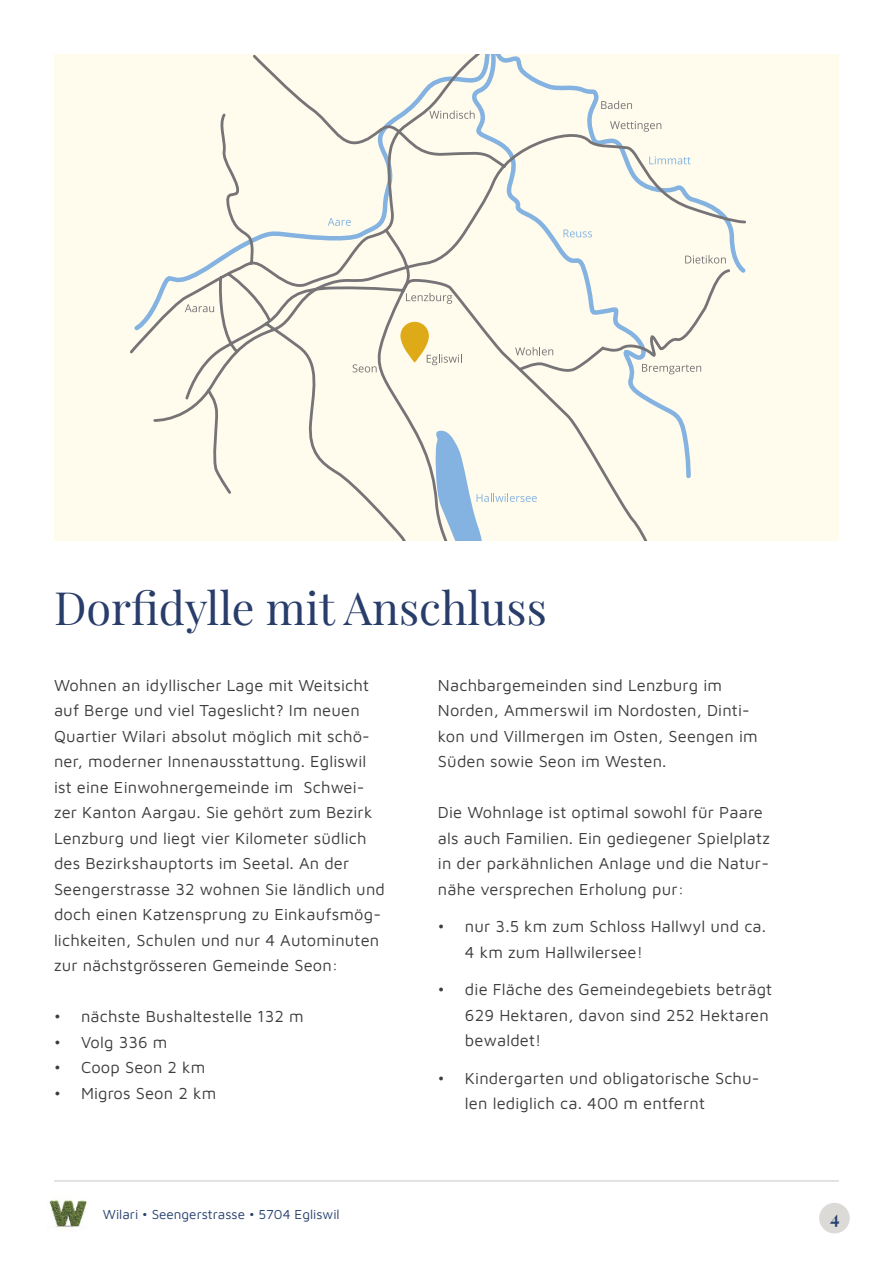
<style>
.page{position:relative;width:893px;height:1263px;background:#fff}
.page>*{position:absolute;margin:0;border:0;box-sizing:border-box;transform-origin:0 0}
.t1{font:45px "Playfair Display";color:#293d6a}
.t2{font:700 18px "Playfair Display";color:#26406e}
.t3{font:16.5px/25.5px "Maven Pro";letter-spacing:.01em;color:#3d3d3d}
.t4{font:13.5px "Maven Pro";color:#26406e}
</style>
<div class="page">
<div style="left:819px;top:1203px;width:31px;height:30px;background:#dbdad7;border-radius:50%"></div>
<img style="left:49px;top:1200px;width:38px;height:30px">
<hr style="left:54px;top:1180px;width:785px;height:2px;background:#dbdad7">
<div style="left:54px;top:54px;width:785px;height:486px;background:#fffced"></div>
<svg style="left:130px;top:54px;width:616px;height:486px"></svg>
<svg style="left:642px;top:364px;width:59px;height:10px"></svg>
<svg style="left:400px;top:322px;width:62px;height:43px"></svg>
<svg style="left:185px;top:304px;width:29px;height:8px"></svg>
<svg style="left:353px;top:364px;width:24px;height:8px"></svg>
<svg style="left:406px;top:293px;width:46px;height:11px"></svg>
<svg style="left:515px;top:347px;width:38px;height:8px"></svg>
<svg style="left:685px;top:255px;width:41px;height:9px"></svg>
<svg style="left:429px;top:110px;width:46px;height:9px"></svg>
<svg style="left:601px;top:101px;width:31px;height:8px"></svg>
<svg style="left:610px;top:121px;width:51px;height:11px"></svg>
<svg style="left:328px;top:218px;width:23px;height:8px"></svg>
<svg style="left:563px;top:229px;width:29px;height:8px"></svg>
<svg style="left:649px;top:156px;width:42px;height:8px"></svg>
<svg style="left:434px;top:431px;width:103px;height:109px"></svg>
<h1 class="t1" style="left:54px;top:573px;width:494px">Dorfidylle mit Anschluss</h1>
<p class="t3" style="left:54px;top:671px;width:332px">Wohnen an idyllischer Lage mit Weitsicht auf Berge und viel Tageslicht? Im neuen Quartier Wilari absolut möglich mit schö&shy;ner, moderner Innenausstattung. Egliswil ist eine Einwohnergemeinde im Schwei&shy;zer Kanton Aargau. Sie gehört zum Bezirk Lenzburg und liegt vier Kilometer südlich des Bezirkshauptorts im Seetal. An der Seengerstrasse 32 wohnen Sie ländlich und doch einen Katzensprung zu Einkaufsmög&shy;lichkeiten, Schulen und nur 4 Autominuten zur nächstgrösseren Gemeinde Seon:</p>
<p class="t3" style="left:54px;top:1003px;width:251px">• nächste Bushaltestelle 132 m</p>
<p class="t3" style="left:54px;top:1028px;width:115px">• Volg 336 m</p>
<p class="t3" style="left:54px;top:1054px;width:153px">• Coop Seon 2 km</p>
<p class="t3" style="left:54px;top:1079px;width:164px">• Migros Seon 2 km</p>
<p class="t3" style="left:438px;top:671px;width:321px">Nachbargemeinden sind Lenzburg im Norden, Ammerswil im Nordosten, Dinti&shy;kon und Villmergen im Osten, Seengen im Süden sowie Seon im Westen.</p>
<p class="t3" style="left:438px;top:798px;width:333px">Die Wohnlage ist optimal sowohl für Paare als auch Familien. Ein gediegener Spielplatz in der parkähnlichen Anlage und die Natur&shy;nähe versprechen Erholung pur:</p>
<p class="t3" style="left:465px;top:912px;width:303px;text-indent:-27px">• nur 3.5 km zum Schloss Hallwyl und ca.<br>4 km zum Hallwilersee!</p>
<p class="t3" style="left:465px;top:975px;width:309px;text-indent:-27px">• die Fläche des Gemeindegebiets beträgt<br>629 Hektaren, davon sind 252 Hektaren bewaldet!</p>
<p class="t3" style="left:465px;top:1064px;width:296px;text-indent:-27px">• Kindergarten und obligatorische Schu&shy;len lediglich ca. 400 m entfernt</p>
<p class="t4" style="left:103px;top:1204px;width:238px">Wilari • Seengerstrasse • 5704 Egliswil</p>
<p class="t2" style="left:830px;top:1203px;width:11px">4</p>
</div>
